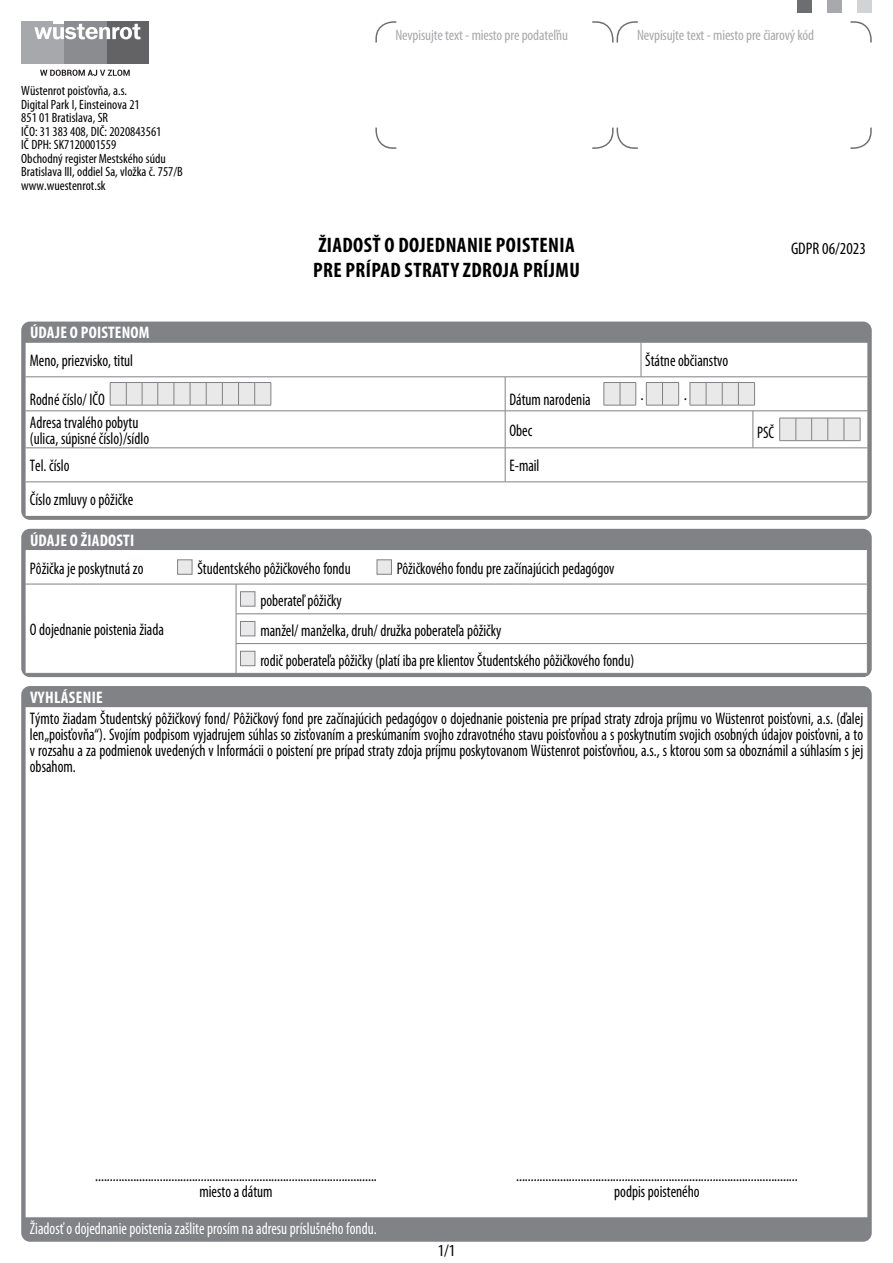
<style>
.page{position:relative;width:893px;height:1263px;background:#fff}
.page>*{position:absolute;margin:0;border:0;box-sizing:border-box;transform-origin:0 0}
.t1{font:700 condensed 21px/25.2px "Myriad Pro";letter-spacing:.02em;color:#000}
.t2{font:condensed 16.8px/15.9px "Myriad Pro";color:#000;scale:.9 1}
.t3{font:condensed 16.8px "Myriad Pro";color:#fff;scale:.9 1}
.t4{font:700 condensed 16.8px "Myriad Pro";letter-spacing:.01em;color:#fff}
.t5{font:condensed 16.8px "Myriad Pro";color:#000}
.t6{font:condensed 15px "Myriad Pro";letter-spacing:-.01em;color:#a7a9ac}
.t7{font:condensed 13.5px/13.5px "Myriad Pro";color:#000}
</style>
<div class="page">
<div style="left:797px;top:0;width:15px;height:12px;background:#6d6e71"></div>
<div style="left:857px;top:0;width:15px;height:12px;background:#d1d3d4"></div>
<div style="left:827px;top:0;width:15px;height:12px;background:#a7a9ac"></div>
<svg style="left:850px;top:21px;width:22px;height:22px"></svg>
<svg style="left:850px;top:128px;width:22px;height:21px"></svg>
<svg style="left:375px;top:21px;width:21px;height:22px"></svg>
<svg style="left:592px;top:21px;width:46px;height:22px"></svg>
<svg style="left:592px;top:128px;width:46px;height:21px"></svg>
<svg style="left:375px;top:128px;width:21px;height:21px"></svg>
<div style="left:21px;top:21px;width:43px;height:43px;background:#a6a8ab"></div>
<div style="left:107px;top:21px;width:42px;height:43px;background:#636366"></div>
<div style="left:64px;top:21px;width:43px;height:43px;background:#8a8c8f"></div>
<svg style="left:34px;top:21px;width:107px;height:18px"></svg>
<svg style="left:40px;top:70px;width:90px;height:6px"></svg>
<div style="left:21px;top:322px;width:851px;height:198px;background:#808285;border-radius:9px"></div>
<div style="left:21px;top:529px;width:851px;height:148px;background:#808285;border-radius:9px"></div>
<div style="left:26px;top:343px;width:841px;height:173px;background:#fff"></div>
<hr style="left:641px;top:343px;width:1px;height:34px;background:#808285">
<hr style="left:26px;top:377px;width:479px;height:1px;background:#808285">
<hr style="left:505px;top:377px;width:1px;height:34px;background:#808285">
<hr style="left:517px;top:377px;width:124px;height:1px;background:#808285">
<hr style="left:641px;top:377px;width:112px;height:1px;background:#808285">
<hr style="left:753px;top:377px;width:114px;height:1px;background:#808285">
<hr style="left:26px;top:411px;width:479px;height:1px;background:#808285">
<hr style="left:505px;top:411px;width:1px;height:37px;background:#808285">
<hr style="left:517px;top:411px;width:124px;height:1px;background:#808285">
<hr style="left:641px;top:411px;width:112px;height:1px;background:#808285">
<hr style="left:753px;top:411px;width:114px;height:1px;background:#808285">
<hr style="left:753px;top:411px;width:1px;height:37px;background:#808285">
<hr style="left:26px;top:448px;width:479px;height:1px;background:#808285">
<hr style="left:505px;top:448px;width:1px;height:34px;background:#808285">
<hr style="left:517px;top:448px;width:124px;height:1px;background:#808285">
<hr style="left:641px;top:448px;width:112px;height:1px;background:#808285">
<hr style="left:753px;top:448px;width:114px;height:1px;background:#808285">
<hr style="left:26px;top:482px;width:479px;height:1px;background:#808285">
<svg style="left:505px;top:482px;width:12px;height:1px"></svg>
<hr style="left:517px;top:482px;width:124px;height:1px;background:#808285">
<hr style="left:641px;top:482px;width:112px;height:1px;background:#808285">
<hr style="left:753px;top:482px;width:114px;height:1px;background:#808285">
<svg style="left:110px;top:382px;width:162px;height:24px;background:#dadadb"></svg>
<svg style="left:604px;top:382px;width:151px;height:24px;background:#dddedf"></svg>
<svg style="left:779px;top:418px;width:82px;height:23px;background:#dbdbdd"></svg>
<div style="left:26px;top:550px;width:841px;height:123px;background:#fff"></div>
<hr style="left:26px;top:584px;width:210px;height:1px;background:#808285">
<hr style="left:236px;top:584px;width:281px;height:1px;background:#808285">
<hr style="left:236px;top:584px;width:1px;height:30px;background:#808285">
<hr style="left:517px;top:584px;width:350px;height:1px;background:#808285">
<hr style="left:236px;top:613px;width:281px;height:1px;background:#808285">
<hr style="left:517px;top:613px;width:350px;height:1px;background:#808285">
<hr style="left:236px;top:643px;width:281px;height:1px;background:#808285">
<svg style="left:236px;top:614px;width:1px;height:59px"></svg>
<hr style="left:517px;top:643px;width:350px;height:1px;background:#808285">
<div style="left:177px;top:560px;width:15px;height:14px;background:#e9e9ea;border:1px solid #808285"></div>
<div style="left:377px;top:560px;width:15px;height:14px;background:#e9e9ea;border:1px solid #808285"></div>
<div style="left:240px;top:591px;width:15px;height:15px;background:#e9e9ea;border:1px solid #808285"></div>
<div style="left:240px;top:621px;width:15px;height:15px;background:#e9e9ea;border:1px solid #808285"></div>
<div style="left:240px;top:651px;width:15px;height:15px;background:#e9e9ea;border:1px solid #808285"></div>
<div style="left:21px;top:686px;width:851px;height:556px;background:#808285;border-radius:9px"></div>
<div style="left:26px;top:707px;width:841px;height:510px;background:#fff"></div>
<p class="t7" style="left:21px;top:84px;width:163px">Wüstenrot poisťovňa, a.s.<br>Digital Park I, Einsteinova 21<br>851 01 Bratislava, SR<br>IČO: 31 383 408, DIČ: 2020843561<br>IČ DPH: SK7120001559<br>Obchodný register Mestského súdu<br>Bratislava III, oddiel Sa, vložka č. 757/B www.wuestenrot.sk</p>
<p class="t6" style="left:395px;top:26px;width:174px">Nevpisujte text - miesto pre podateľňu</p>
<p class="t6" style="left:637px;top:26px;width:179px">Nevpisujte text - miesto pre čiarový kód</p>
<p class="t1" style="left:313px;top:233px;width:268px">ŽIADOSŤ O DOJEDNANIE POISTENIA<br>PRE PRÍPAD STRATY ZDROJA PRÍJMU</p>
<p class="t5" style="left:791px;top:238px;width:76px">GDPR 06/2023</p>
<p class="t4" style="left:30px;top:324px;width:121px">ÚDAJE O POISTENOM</p>
<p class="t2" style="left:30px;top:352px;width:116px">Meno, priezvisko, titul</p>
<p class="t2" style="left:645px;top:352px;width:94px">Štátne občianstvo</p>
<p class="t2" style="left:30px;top:392px;width:85px">Rodné číslo/ IČO</p>
<p class="t2" style="left:509px;top:392px;width:92px">Dátum narodenia</p>
<p class="t5" style="left:641px;top:384px;width:5px">.</p>
<p class="t5" style="left:684px;top:384px;width:5px">.</p>
<p class="t2" style="left:30px;top:414px;width:134px">Adresa trvalého pobytu (ulica, súpisné číslo)/sídlo</p>
<p class="t2" style="left:509px;top:422px;width:27px">Obec</p>
<p class="t2" style="left:757px;top:424px;width:21px">PSČ</p>
<p class="t2" style="left:30px;top:457px;width:46px">Tel. číslo</p>
<p class="t2" style="left:509px;top:457px;width:35px">E-mail</p>
<p class="t2" style="left:30px;top:491px;width:116px">Číslo zmluvy o pôžičke</p>
<p class="t4" style="left:30px;top:531px;width:106px">ÚDAJE O ŽIADOSTI</p>
<p class="t2" style="left:30px;top:561px;width:128px">Pôžička je poskytnutá zo</p>
<p class="t2" style="left:197px;top:561px;width:172px">Študentského pôžičkového fondu</p>
<p class="t2" style="left:397px;top:561px;width:243px">Pôžičkového fondu pre začínajúcich pedagógov</p>
<p class="t2" style="left:30px;top:621px;width:150px">O dojednanie poistenia žiada</p>
<p class="t2" style="left:260px;top:586px;width:417px;line-height:29.7px">poberateľ pôžičky<br>manžel/ manželka, druh/ družka poberateľa pôžičky<br>rodič poberateľa pôžičky (platí iba pre klientov Študentského pôžičkového fondu)</p>
<p class="t4" style="left:30px;top:688px;width:74px">VYHLÁSENIE</p>
<p class="t2" style="left:30px;top:710px;width:927px;text-align:justify">Týmto žiadam Študentský pôžičkový fond/ Pôžičkový fond pre začínajúcich pedagógov o dojednanie poistenia pre prípad straty zdroja príjmu vo Wüstenrot poisťovni, a.s. (ďalej len„poisťovňa“). Svojím podpisom vyjadrujem súhlas so zisťovaním a preskúmaním svojho zdravotného stavu poisťovňou a s poskytnutím svojich osobných údajov poisťovni, a to v rozsahu a za podmienok uvedených v Informácii o poistení pre prípad straty zdoja príjmu poskytovanom Wüstenrot poisťovňou, a.s., s ktorou som sa oboznámil a súhlasím s jej obsahom.</p>
<p class="t2" style="left:95px;top:1167px;width:314px;text-align:center">................................................................................................ miesto a dátum</p>
<p class="t2" style="left:516px;top:1167px;width:314px;text-align:center">................................................................................................ podpis poisteného</p>
<p class="t3" style="left:30px;top:1218px;width:387px">Žiadosť o dojednanie poistenia zašlite prosím na adresu príslušného fondu.</p>
<p class="t5" style="left:438px;top:1240px;width:19px">1/1</p>
</div>
